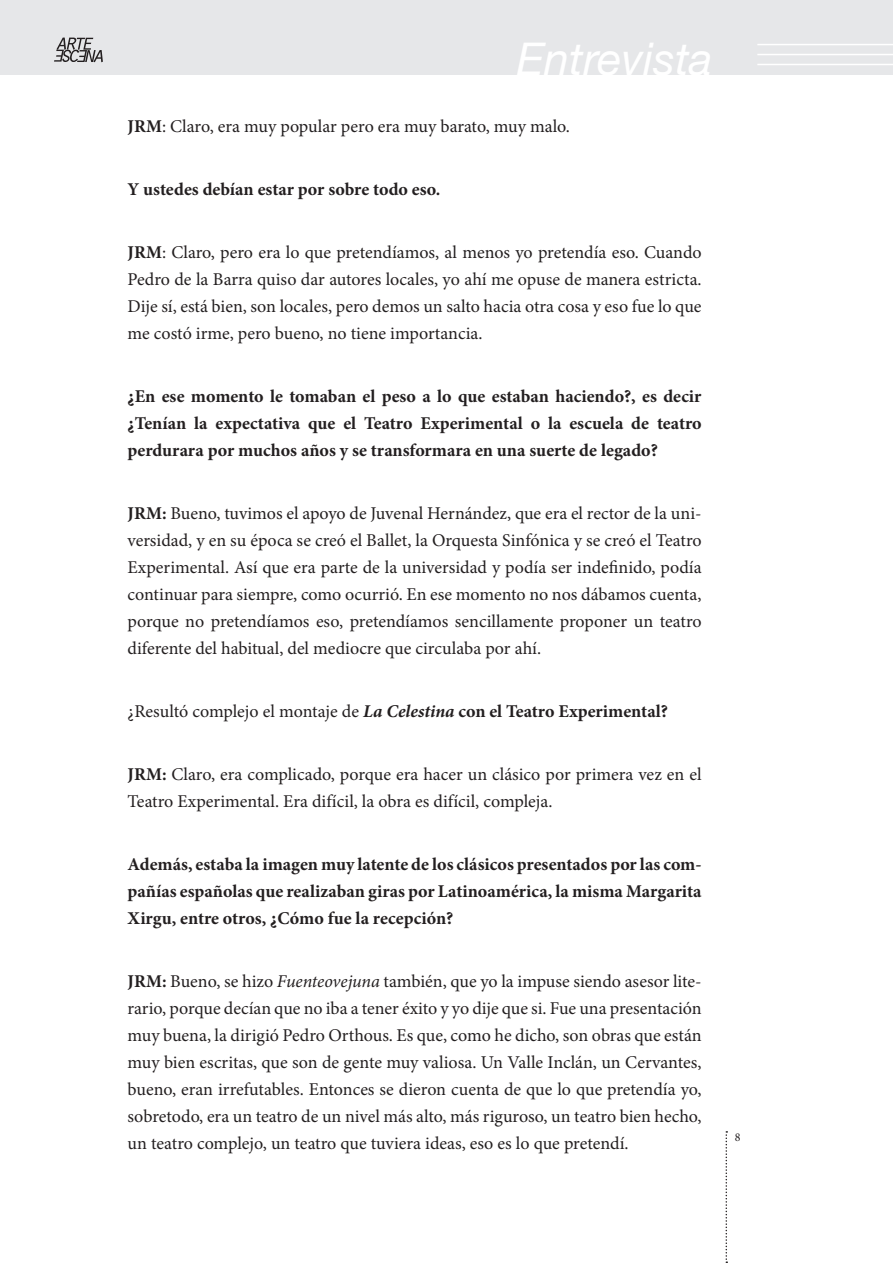
<style>
.page{position:relative;width:893px;height:1263px;background:#fff}
.page>*{position:absolute;margin:0;border:0;box-sizing:border-box;transform-origin:0 0}
.t1{font:italic 45px "Helvetica Neue";color:#fff}
.t2{font:18px/27px "Minion Pro";color:#231f20;text-align:justify}
.t3{font:700 18px/27px "Minion Pro";color:#231f20;text-align:justify}
.t4{font:12px "Minion Pro";color:#231f20}
.s1{font-weight:700}
.s2{font-weight:700;font-style:italic}
.s3{font-style:italic}
</style>
<div class="page">
<div style="left:0;top:0;width:893px;height:74px;background:#e6e7e9"></div>
<svg style="left:725px;top:1131px;width:2px;height:132px"></svg>
<svg style="left:54px;top:38px;width:49px;height:24px"></svg>
<hr style="left:757px;top:64px;width:136px;height:1px;background:#fff">
<hr style="left:757px;top:54px;width:136px;height:1px;background:#fff">
<hr style="left:757px;top:44px;width:136px;height:1px;background:#fff">
<h1 class="t1" style="left:517px;top:31px;width:197px">Entrevista</h1>
<p class="t2" style="left:128px;top:113px;width:444px"><span class="s1">JRM</span>: Claro, era muy popular pero era muy barato, muy malo.</p>
<p class="t3" style="left:128px;top:176px;width:314px">Y ustedes debían estar por sobre todo eso.</p>
<p class="t2" style="left:128px;top:239px;width:576px"><span class="s1">JRM</span>: Claro, pero era lo que pretendíamos, al menos yo pretendía eso. Cuando Pedro de la Barra quiso dar autores locales, yo ahí me opuse de manera estricta.<br>Dije sí, está bien, son locales, pero demos un salto hacia otra cosa y eso fue lo que me costó irme, pero bueno, no tiene importancia.</p>
<p class="t3" style="left:128px;top:383px;width:576px">¿En ese momento le tomaban el peso a lo que estaban haciendo?, es decir ¿Tenían la expectativa que el Teatro Experimental o la escuela de teatro perdurara por muchos años y se transformara en una suerte de legado?</p>
<p class="t2" style="left:128px;top:500px;width:576px"><span class="s1">JRM:</span> Bueno, tuvimos el apoyo de Juvenal Hernández, que era el rector de la uni&shy;versidad, y en su época se creó el Ballet, la Orquesta Sinfónica y se creó el Teatro Experimental. Así que era parte de la universidad y podía ser indefinido, podía continuar para siempre, como ocurrió. En ese momento no nos dábamos cuenta, porque no pretendíamos eso, pretendíamos sencillamente proponer un teatro diferente del habitual, del mediocre que circulaba por ahí.</p>
<p class="t2" style="left:128px;top:698px;width:542px">¿Resultó complejo el montaje de <span class="s2">La Celestina</span> <span class="s1">con el Teatro Experimental?</span></p>
<p class="t2" style="left:128px;top:761px;width:575px"><span class="s1">JRM:</span> Claro, era complicado, porque era hacer un clásico por primera vez en el<br>Teatro Experimental. Era difícil, la obra es difícil, compleja.</p>
<p class="t3" style="left:128px;top:851px;width:576px">Además, estaba la imagen muy latente de los clásicos presentados por las com&shy;pañías españolas que realizaban giras por Latinoamérica, la misma Margarita Xirgu, entre otros, ¿Cómo fue la recepción?</p>
<p class="t2" style="left:128px;top:968px;width:576px"><span class="s1">JRM:</span> Bueno, se hizo <span class="s3">Fuenteovejuna</span> también, que yo la impuse siendo asesor lite&shy;rario, porque decían que no iba a tener éxito y yo dije que si. Fue una presentación muy buena, la dirigió Pedro Orthous. Es que, como he dicho, son obras que están muy bien escritas, que son de gente muy valiosa. Un Valle Inclán, un Cervantes, bueno, eran irrefutables. Entonces se dieron cuenta de que lo que pretendía yo, sobretodo, era un teatro de un nivel más alto, más riguroso, un teatro bien hecho, un teatro complejo, un teatro que tuviera ideas, eso es lo que pretendí.</p>
<p class="t4" style="left:735px;top:1129px;width:7px">8</p>
</div>
